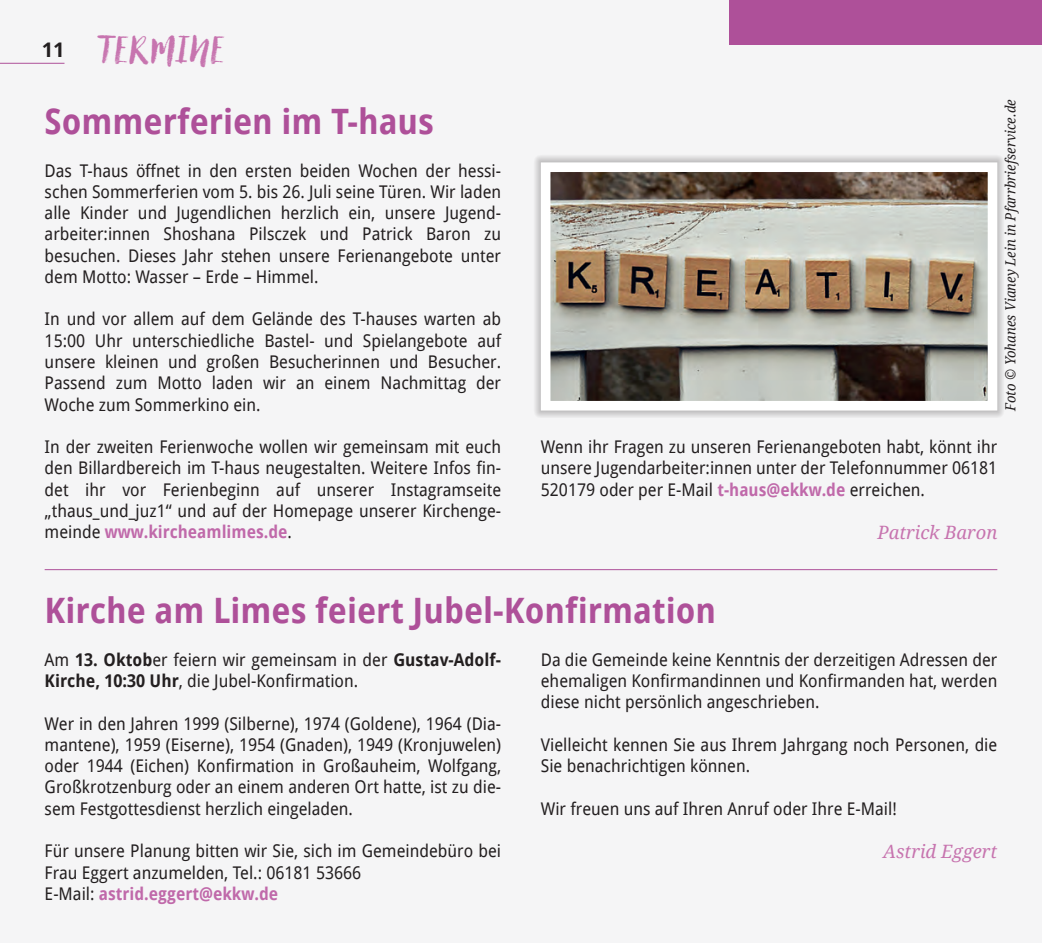
<style>
.page{position:relative;width:1042px;height:943px;background:#f5f5f6}
.page>*{position:absolute;margin:0;border:0;box-sizing:border-box;transform-origin:0 0}
.t1{font:36.75px "Canvas Script";color:#c774af}
.t2{font:700 35px "Droid Sans";color:#ae5099;scale:.94 1}
.t3{font:italic 18.38px "Droid Serif";color:#c774af}
.t4{font:17.5px/21.3px "Droid Sans";color:#231f20;text-align:justify;scale:.94 1}
.t5{font:italic 14px "Droid Serif";color:#231f20;scale:.94 1}
.s1{font-family:"Droid Sans";font-weight:700;font-size:20.12px;color:#231f20}
.s2{font-weight:700;color:#c069aa}
.s3{font-weight:700}
</style>
<div class="page">
<hr style="left:0;top:63px;width:64px;height:1px;background:#ae5099">
<div style="left:729px;top:0;width:313px;height:45px;background:#ae5099"></div>
<div style="left:533px;top:155px;width:471px;height:263px;background:#231f20;opacity:.5"></div>
<img style="left:552px;top:173px;width:434px;height:226px">
<div style="left:541px;top:162px;width:456px;height:248px;border:10px solid #fff"></div>
<hr style="left:45px;top:569px;width:952px;height:1px;background:#ae5099">
<h1 class="t1" style="left:42px;top:26px;width:185px"><span class="s1">11</span> TERMINE</h1>
<p class="t5" style="left:1001px;top:410px;width:332px;rotate:-90deg">Foto © Yohanes Vianey Lein in Pfarrbriefservice.de</p>
<h2 class="t2" style="left:45px;top:97px;width:416px">Sommerferien im T-haus</h2>
<p class="t4" style="left:45px;top:159px;width:487px">Das T-haus öffnet in den ersten beiden Wochen der hessi&shy;schen Sommerferien vom 5. bis 26. Juli seine Türen. Wir laden alle Kinder und Jugendlichen herzlich ein, unsere Jugend&shy;arbeiter:innen Shoshana Pilsczek und Patrick Baron zu besuchen. Dieses Jahr stehen unsere Ferienangebote unter dem Motto: Wasser – Erde – Himmel.</p>
<p class="t4" style="left:45px;top:308px;width:487px">In und vor allem auf dem Gelände des T-hauses warten ab 15:00 Uhr unterschiedliche Bastel- und Spielangebote auf unsere kleinen und großen Besucherinnen und Besucher.<br>Passend zum Motto laden wir an einem Nachmittag der Woche zum Sommerkino ein.</p>
<p class="t4" style="left:45px;top:435px;width:487px">In der zweiten Ferienwoche wollen wir gemeinsam mit euch den Billardbereich im T-haus neugestalten. Weitere Infos fin&shy;det ihr vor Ferienbeginn auf unserer Instagramseite „thaus_und_juz1“ und auf der Homepage unserer Kirchenge&shy;meinde <span class="s2">www.kircheamlimes.de</span>.</p>
<p class="t4" style="left:541px;top:435px;width:487px">Wenn ihr Fragen zu unseren Ferienangeboten habt, könnt ihr unsere Jugendarbeiter:innen unter der Telefonnummer 06181<br>520179 oder per E-Mail <span class="s2">t-haus@ekkw.de</span> erreichen.</p>
<p class="t3" style="left:877px;top:519px;width:121px">Patrick Baron</p>
<h2 class="t2" style="left:45px;top:586px;width:716px">Kirche am Limes feiert Jubel-Konfirmation</h2>
<p class="t4" style="left:45px;top:648px;width:487px">Am <span class="s3">13. Oktob</span>er feiern wir gemeinsam in der <span class="s3">Gustav-Adolf-<br>Kirche, 10:30 Uhr</span>, die Jubel-Konfirmation.</p>
<p class="t4" style="left:45px;top:712px;width:487px">Wer in den Jahren 1999 (Silberne), 1974 (Goldene), 1964 (Dia&shy;mantene), 1959 (Eiserne), 1954 (Gnaden), 1949 (Kronjuwelen) oder 1944 (Eichen) Konfirmation in Großauheim, Wolfgang, Großkrotzenburg oder an einem anderen Ort hatte, ist zu die&shy;sem Festgottesdienst herzlich eingeladen.</p>
<p class="t4" style="left:45px;top:839px;width:487px;text-align:left">Für unsere Planung bitten wir Sie, sich im Gemeindebüro bei<br>Frau Eggert anzumelden, Tel.: 06181 53666<br>E-Mail: <span class="s2">astrid.eggert@ekkw.de</span></p>
<p class="t4" style="left:541px;top:648px;width:487px">Da die Gemeinde keine Kenntnis der derzeitigen Adressen der ehemaligen Konfirmandinnen und Konfirmanden hat, werden diese nicht persönlich angeschrieben.</p>
<p class="t4" style="left:541px;top:733px;width:487px">Vielleicht kennen Sie aus Ihrem Jahrgang noch Personen, die<br>Sie benachrichtigen können.</p>
<p class="t4" style="left:541px;top:797px;width:380px">Wir freuen uns auf Ihren Anruf oder Ihre E-Mail!</p>
<p class="t3" style="left:883px;top:838px;width:116px">Astrid Eggert</p>
</div>
